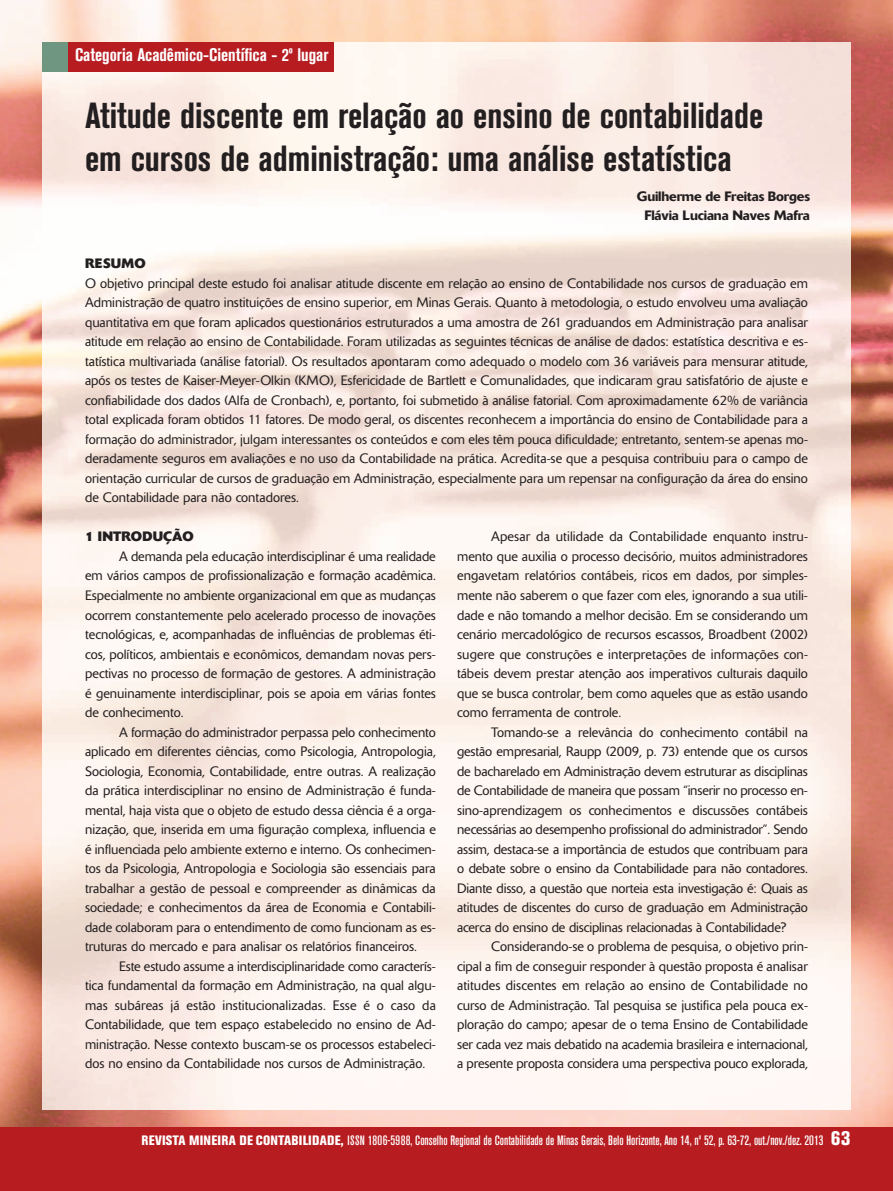
<style>
.page{position:relative;width:893px;height:1191px;background:#fff}
.page>*{position:absolute;margin:0;border:0;box-sizing:border-box;transform-origin:0 0}
.t1{font:700 condensed 36px/43.2px "Akzidenz Grotesk BE";color:#231f20}
.t2{font:700 condensed 18px "Akzidenz Grotesk BE";color:#fff}
.t3{font:300 13.5px/19.5px "Delta";color:#231f20;text-align:justify}
.t4{font:500 condensed 13.5px "Akzidenz Grotesk BE";color:#fff}
.t5{font:500 13.5px/19.5px "Delta";letter-spacing:-.01em;color:#231f20;text-align:center}
.t6{font:700 13.5px "Delta";letter-spacing:.01em;color:#231f20}
.s1{font-weight:800}
.s2{font-weight:800;font-size:19.5px}
</style>
<div class="page">
<img style="left:0;top:0;width:893px;height:1127px">
<div style="left:0;top:1127px;width:893px;height:64px;background:#b61c20"></div>
<img style="left:43px;top:43px;width:807px;height:1066px">
<div style="left:43px;top:43px;width:291px;height:29px;background:#b61c20"></div>
<div style="left:43px;top:43px;width:25px;height:29px;background:#6f9680"></div>
<h2 class="t2" style="left:75px;top:49px;width:255px">Categoria Acadêmico-Científica - 2º lugar</h2>
<h1 class="t1" style="left:85px;top:96px;width:680px">Atitude discente em relação ao ensino de contabilidade em cursos de administração: uma análise estatística</h1>
<p class="t5" style="left:637px;top:188px;width:175px">Guilherme de Freitas Borges<br>Flávia Luciana Naves Mafra</p>
<p class="t6" style="left:85px;top:259px;width:62px">RESUMO</p>
<p class="t3" style="left:85px;top:275px;width:724px">O objetivo principal deste estudo foi analisar atitude discente em relação ao ensino de Contabilidade nos cursos de graduação em Administração de quatro instituições de ensino superior, em Minas Gerais. Quanto à metodologia, o estudo envolveu uma avaliação quantitativa em que foram aplicados questionários estruturados a uma amostra de 261 graduandos em Administração para analisar atitude em relação ao ensino de Contabilidade. Foram utilizadas as seguintes técnicas de análise de dados: estatística descritiva e es&shy;tatística multivariada (análise fatorial). Os resultados apontaram como adequado o modelo com 36 variáveis para mensurar atitude, após os testes de Kaiser-Meyer-Olkin (KMO), Esfericidade de Bartlett e Comunalidades, que indicaram grau satisfatório de ajuste e confiabilidade dos dados (Alfa de Cronbach), e, portanto, foi submetido à análise fatorial. Com aproximadamente 62% de variância total explicada foram obtidos 11 fatores. De modo geral, os discentes reconhecem a importância do ensino de Contabilidade para a formação do administrador, julgam interessantes os conteúdos e com eles têm pouca dificuldade; entretanto, sentem-se apenas mo&shy;deradamente seguros em avaliações e no uso da Contabilidade na prática. Acredita-se que a pesquisa contribuiu para o campo de orientação curricular de cursos de graduação em Administração, especialmente para um repensar na configuração da área do ensino de Contabilidade para não contadores.</p>
<p class="t6" style="left:85px;top:532px;width:110px">1 INTRODUÇÃO</p>
<p class="t3" style="left:85px;top:548px;width:352px;text-indent:34px">A demanda pela educação interdisciplinar é uma realidade em vários campos de profissionalização e formação acadêmica.<br>Especialmente no ambiente organizacional em que as mudanças ocorrem constantemente pelo acelerado processo de inovações tecnológicas, e, acompanhadas de influências de problemas éti&shy;cos, políticos, ambientais e econômicos, demandam novas pers&shy;pectivas no processo de formação de gestores. A administração é genuinamente interdisciplinar, pois se apoia em várias fontes de conhecimento.</p>
<p class="t3" style="left:85px;top:723px;width:352px;text-indent:34px">A formação do administrador perpassa pelo conhecimento aplicado em diferentes ciências, como Psicologia, Antropologia, Sociologia, Economia, Contabilidade, entre outras. A realização da prática interdisciplinar no ensino de Administração é funda&shy;mental, haja vista que o objeto de estudo dessa ciência é a orga&shy;nização, que, inserida em uma figuração complexa, influencia e é influenciada pelo ambiente externo e interno. Os conhecimen&shy;tos da Psicologia, Antropologia e Sociologia são essenciais para trabalhar a gestão de pessoal e compreender as dinâmicas da sociedade; e conhecimentos da área de Economia e Contabili&shy;dade colaboram para o entendimento de como funcionam as es&shy;truturas do mercado e para analisar os relatórios financeiros.</p>
<p class="t3" style="left:85px;top:957px;width:352px;text-indent:34px">Este estudo assume a interdisciplinaridade como caracterís&shy;tica fundamental da formação em Administração, na qual algu&shy;mas subáreas já estão institucionalizadas. Esse é o caso da Contabilidade, que tem espaço estabelecido no ensino de Ad&shy;ministração. Nesse contexto buscam-se os processos estabeleci&shy;dos no ensino da Contabilidade nos cursos de Administração.</p>
<p class="t3" style="left:457px;top:528px;width:352px;text-indent:34px">Apesar da utilidade da Contabilidade enquanto instru&shy;mento que auxilia o processo decisório, muitos administradores engavetam relatórios contábeis, ricos em dados, por simples&shy;mente não saberem o que fazer com eles, ignorando a sua utili&shy;dade e não tomando a melhor decisão. Em se considerando um cenário mercadológico de recursos escassos, Broadbent (2002) sugere que construções e interpretações de informações con&shy;tábeis devem prestar atenção aos imperativos culturais daquilo que se busca controlar, bem como aqueles que as estão usando como ferramenta de controle.</p>
<p class="t3" style="left:457px;top:723px;width:352px;text-indent:34px">Tomando-se a relevância do conhecimento contábil na gestão empresarial, Raupp (2009, p. 73) entende que os cursos de bacharelado em Administração devem estruturar as disciplinas de Contabilidade de maneira que possam “inserir no processo en&shy;sino-aprendizagem os conhecimentos e discussões contábeis necessárias ao desempenho profissional do administrador”. Sendo assim, destaca-se a importância de estudos que contribuam para o debate sobre o ensino da Contabilidade para não contadores.<br>Diante disso, a questão que norteia esta investigação é: Quais as atitudes de discentes do curso de graduação em Administração acerca do ensino de disciplinas relacionadas à Contabilidade?</p>
<p class="t3" style="left:457px;top:938px;width:352px;text-indent:34px">Considerando-se o problema de pesquisa, o objetivo prin&shy;cipal a fim de conseguir responder à questão proposta é analisar atitudes discentes em relação ao ensino de Contabilidade no curso de Administração. Tal pesquisa se justifica pela pouca ex&shy;ploração do campo; apesar de o tema Ensino de Contabilidade ser cada vez mais debatido na academia brasileira e internacional, a presente proposta considera uma perspectiva pouco explorada,</p>
<p class="t4" style="left:142px;top:1135px;width:710px"><span class="s1">REVISTA MINEIRA DE CONTABILIDADE,</span> ISSN 1806-5988, Conselho Regional de Contabilidade de Minas Gerais, Belo Horizonte, Ano 14, nº 52, p. 63-72, out./nov./dez. 2013 <span class="s2">63</span></p>
</div>
